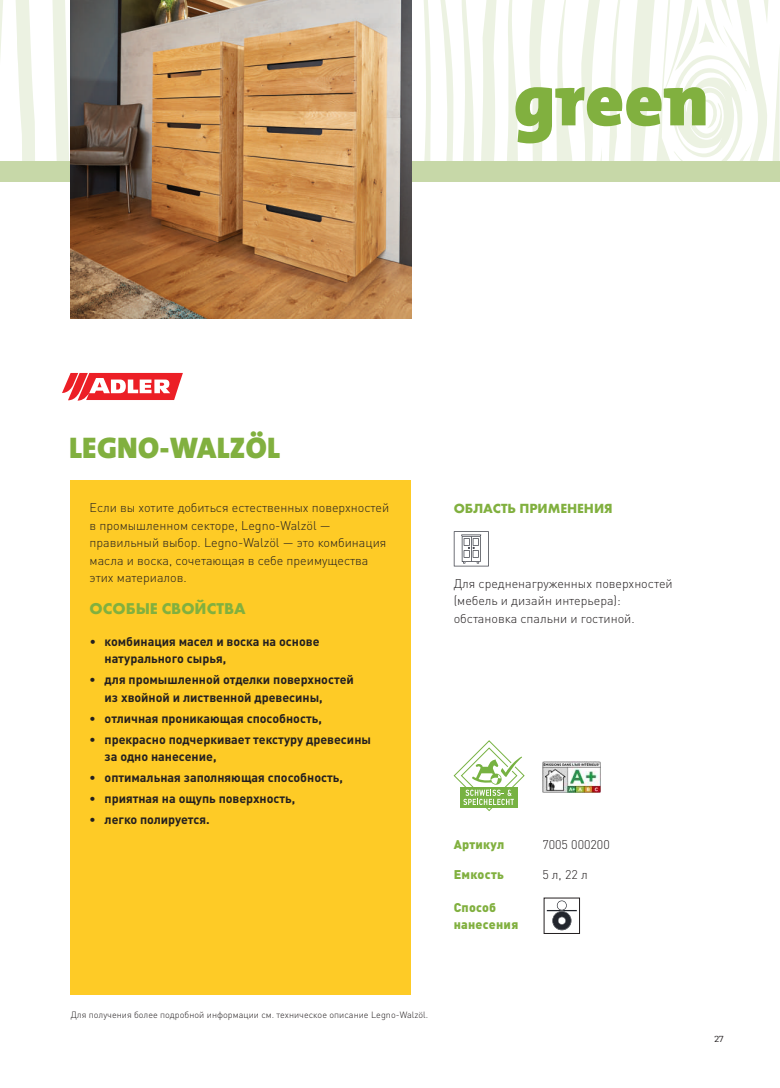
<style>
.page{position:relative;width:780px;height:1088px;background:#fff}
.page>*{position:absolute;margin:0;border:0;box-sizing:border-box;transform-origin:0 0}
.t1{font:900 75px "The Mix";color:#81b03f}
.t2{font:900 30px "The Mix";letter-spacing:.01em;color:#81b03f}
.t3{font:700 16.25px "Futura PT";color:#81b03f}
.t4{font:700 13.75px "Futura PT";color:#81b03f}
.t5{font:700 12.5px/17.5px "DIN Pro";color:#231f20}
.t6{font:300 12.5px/17.5px "DIN Pro";color:#231f20}
.t7{font:900 12.5px/16.2px "DIN Pro";letter-spacing:.02em;color:#81b03f}
.t8{font:300 9px "DIN Pro";letter-spacing:.005em;color:#231f20}
.t9{font:8.75px "Bitter";color:#231f20}
.s1{font-weight:300}
</style>
<div class="page">
<svg style="left:0;top:0;width:18px;height:59px"></svg>
<svg style="left:18px;top:0;width:53px;height:161px"></svg>
<svg style="left:411px;top:0;width:368px;height:161px"></svg>
<div style="left:18px;top:161px;width:762px;height:20px;background:#c7d8a8"></div>
<div style="left:0;top:161px;width:18px;height:20px;background:#c7d8a8"></div>
<img style="left:71px;top:0;width:340px;height:319px">
<svg style="left:62px;top:373px;width:121px;height:28px"></svg>
<div style="left:71px;top:480px;width:340px;height:515px;background:#fecb26"></div>
<svg style="left:453px;top:740px;width:72px;height:71px"></svg>
<svg style="left:454px;top:531px;width:35px;height:35px"></svg>
<img style="left:542px;top:761px;width:59px;height:31px">
<svg style="left:546px;top:900px;width:30px;height:30px"></svg>
<div style="left:543px;top:898px;width:37px;height:36px;border:1px solid #231f20"></div>
<h1 class="t1" style="left:513px;top:36px;width:197px">green</h1>
<h2 class="t2" style="left:69px;top:422px;width:213px">LEGNO-WALZÖL</h2>
<p class="t6" style="left:90px;top:498px;width:301px">Если вы хотите добиться естественных поверхностей в промышленном секторе, Legno-Walzöl — правильный выбор. Legno-Walzöl — это комбинация масла и воска, сочетающая в себе преимущества этих материалов.</p>
<h3 class="t3" style="left:90px;top:598px;width:158px">ОСОБЫЕ СВОЙСТВА</h3>
<p class="t5" style="left:105px;top:631px;width:216px;text-indent:-15px"><span class="s1">•</span> комбинация масел и воска на основе натурального сырья,</p>
<p class="t5" style="left:105px;top:669px;width:251px;text-indent:-15px">• для промышленной отделки поверхностей из хвойной и лиственной древесины,</p>
<p class="t5" style="left:90px;top:708px;width:234px">• отличная проникающая способность,</p>
<p class="t5" style="left:105px;top:729px;width:268px;text-indent:-15px">• прекрасно подчеркивает текстуру древесины за одно нанесение,</p>
<p class="t5" style="left:90px;top:767px;width:255px">• оптимальная заполняющая способность,</p>
<p class="t5" style="left:90px;top:788px;width:207px">• приятная на ощупь поверхность,</p>
<p class="t5" style="left:90px;top:809px;width:122px">• легко полируется.</p>
<p class="t4" style="left:453px;top:499px;width:161px">ОБЛАСТЬ ПРИМЕНЕНИЯ</p>
<p class="t6" style="left:453px;top:573px;width:220px">Для средненагруженных поверхностей (мебель и дизайн интерьера): обстановка спальни и гостиной.</p>
<p class="t7" style="left:453px;top:835px;width:52px">Артикул</p>
<p class="t6" style="left:542px;top:835px;width:69px">7005 000200</p>
<p class="t7" style="left:453px;top:865px;width:52px">Емкость</p>
<p class="t6" style="left:542px;top:865px;width:47px">5 л, 22 л</p>
<p class="t7" style="left:453px;top:898px;width:66px">Способ нанесения</p>
<p class="t8" style="left:71px;top:1007px;width:359px">Для получения более подробной информации см. техническое описание Legno-Walzöl.</p>
<p class="t9" style="left:714px;top:1033px;width:11px">27</p>
</div>
